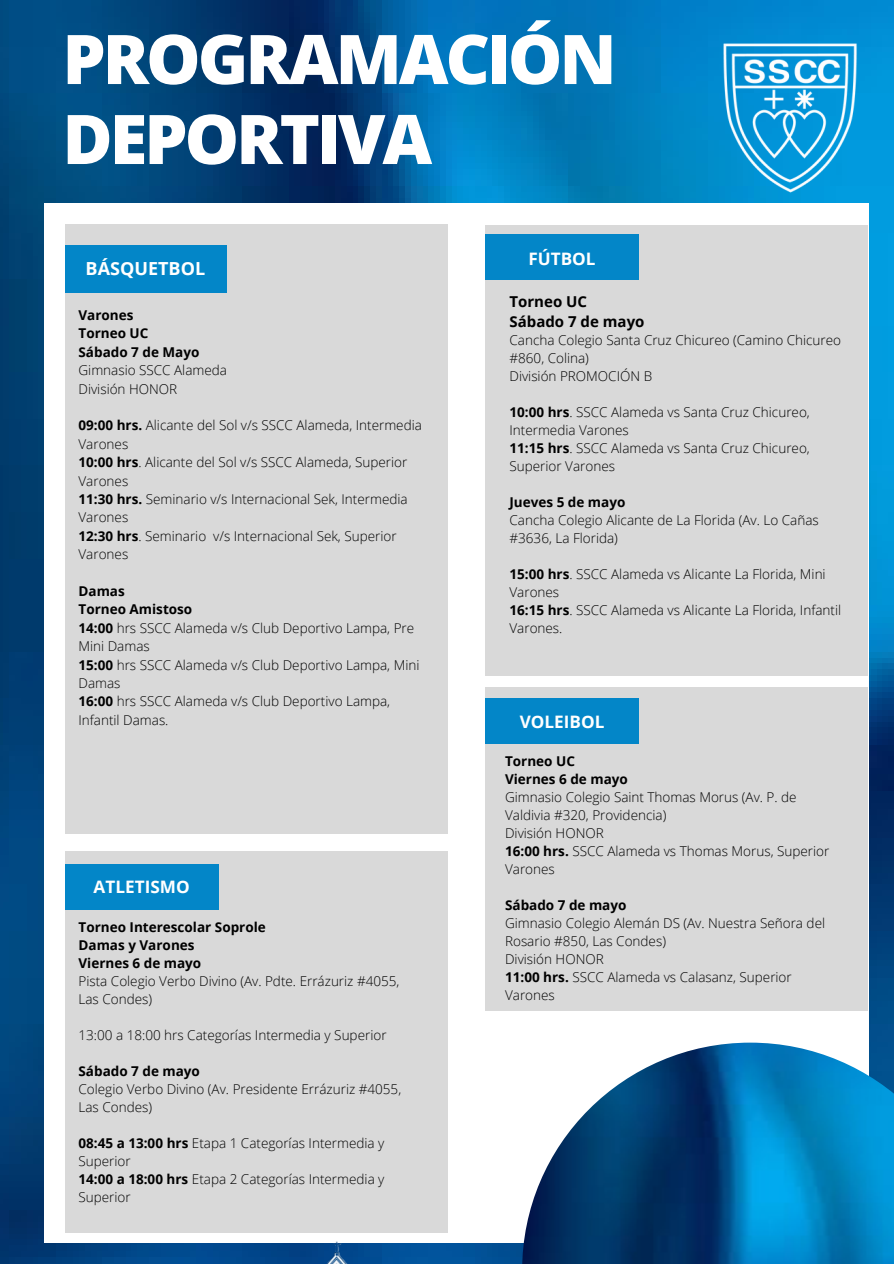
<style>
.page{position:relative;width:894px;height:1264px;background:#fff}
.page>*{position:absolute;margin:0;border:0;box-sizing:border-box;transform-origin:0 0}
.t1{font:800 68.55px/79.9px "Open Sans";letter-spacing:-.045em;color:#fff}
.t2{font:700 18px "Open Sans";color:#fff}
.t3{font:700 17.1px "Open Sans";color:#fff}
.t4{font:700 15px "Open Sans";color:#000}
.t5{font:300 13.5px/18px "Open Sans";color:#000}
.t6{font:700 13.5px "Open Sans";color:#000}
.s1{font-weight:700}
</style>
<div class="page">
<img style="left:0;top:0;width:893px;height:1263px">
<img style="left:706px;top:17px;width:163px;height:195px">
<div style="left:44px;top:203px;width:824px;height:1039px;background:#fff"></div>
<div style="left:65px;top:225px;width:382px;height:609px;background:#d9d9d9"></div>
<div style="left:65px;top:245px;width:161px;height:48px;background:#0386c8"></div>
<div style="left:485px;top:687px;width:382px;height:323px;background:#d9d9d9"></div>
<div style="left:485px;top:699px;width:153px;height:45px;background:#0386c8"></div>
<img style="left:130px;top:1241px;width:294px;height:22px">
<div style="left:485px;top:225px;width:382px;height:450px;background:#d9d9d9"></div>
<div style="left:485px;top:235px;width:153px;height:45px;background:#0386c8"></div>
<div style="left:65px;top:851px;width:382px;height:382px;background:#d9d9d9"></div>
<div style="left:65px;top:864px;width:153px;height:45px;background:#0386c8"></div>
<img style="left:522px;top:1042px;width:371px;height:221px">
<p class="t1" style="left:62px;top:17px;width:555px">PROGRAMACIÓN<br>DEPORTIVA</p>
<p class="t2" style="left:86px;top:256px;width:121px">BÁSQUETBOL</p>
<p class="t6" style="left:78px;top:305px;width:56px">Varones</p>
<p class="t6" style="left:78px;top:324px;width:71px">Torneo UC</p>
<p class="t6" style="left:78px;top:342px;width:122px">Sábado 7 de Mayo</p>
<p class="t5" style="left:78px;top:361px;width:150px">Gimnasio SSCC Alameda</p>
<p class="t5" style="left:78px;top:379px;width:100px">División HONOR</p>
<p class="t5" style="left:78px;top:416px;width:345px;line-height:18.5px"><span class="s1">09:00 hrs.</span> Alicante del Sol v/s SSCC Alameda, Intermedia<br>Varones</p>
<p class="t5" style="left:78px;top:452px;width:330px;line-height:18.5px"><span class="s1">10:00 hrs</span>. Alicante del Sol v/s SSCC Alameda, Superior<br>Varones</p>
<p class="t5" style="left:78px;top:489px;width:330px;line-height:18.5px"><span class="s1">11:30 hrs.</span> Seminario v/s Internacional Sek, Intermedia<br>Varones</p>
<p class="t5" style="left:78px;top:526px;width:319px;line-height:18.5px"><span class="s1">12:30 hrs</span>. Seminario v/s Internacional Sek, Superior<br>Varones</p>
<p class="t6" style="left:78px;top:581px;width:48px">Damas</p>
<p class="t6" style="left:78px;top:600px;width:115px">Torneo Amistoso</p>
<p class="t5" style="left:78px;top:618px;width:337px;line-height:18.5px"><span class="s1">14:00</span> hrs SSCC Alameda v/s Club Deportivo Lampa, Pre<br>Mini Damas</p>
<p class="t5" style="left:78px;top:655px;width:342px;line-height:18.5px"><span class="s1">15:00</span> hrs SSCC Alameda v/s Club Deportivo Lampa, Mini<br>Damas</p>
<p class="t5" style="left:78px;top:692px;width:313px;line-height:18.5px"><span class="s1">16:00</span> hrs SSCC Alameda v/s Club Deportivo Lampa,<br>Infantil Damas.</p>
<p class="t3" style="left:94px;top:875px;width:97px">ATLETISMO</p>
<p class="t6" style="left:78px;top:917px;width:189px">Torneo Interescolar Soprole</p>
<p class="t6" style="left:78px;top:935px;width:117px">Damas y Varones</p>
<p class="t6" style="left:78px;top:953px;width:124px">Viernes 6 de mayo</p>
<p class="t5" style="left:78px;top:971px;width:322px">Pista Colegio Verbo Divino (Av. Pdte. Errázuriz #4055,<br>Las Condes)</p>
<p class="t5" style="left:78px;top:1025px;width:309px">13:00 a 18:00 hrs Categorías Intermedia y Superior</p>
<p class="t6" style="left:78px;top:1061px;width:123px">Sábado 7 de mayo</p>
<p class="t5" style="left:78px;top:1079px;width:324px">Colegio Verbo Divino (Av. Presidente Errázuriz #4055,<br>Las Condes)</p>
<p class="t5" style="left:78px;top:1133px;width:307px"><span class="s1">08:45 a 13:00 hrs</span> Etapa 1 Categorías Intermedia y<br>Superior</p>
<p class="t5" style="left:78px;top:1169px;width:307px"><span class="s1">14:00 a 18:00 hrs</span> Etapa 2 Categorías Intermedia y<br>Superior</p>
<p class="t3" style="left:528px;top:247px;width:69px">FÚTBOL</p>
<p class="t4" style="left:509px;top:291px;width:79px">Torneo UC</p>
<p class="t4" style="left:509px;top:311px;width:136px">Sábado 7 de mayo</p>
<p class="t5" style="left:509px;top:331px;width:333px">Cancha Colegio Santa Cruz Chicureo (Camino Chicureo #860, Colina)</p>
<p class="t5" style="left:509px;top:367px;width:144px">División PROMOCIÓN B</p>
<p class="t5" style="left:509px;top:403px;width:302px"><span class="s1">10:00 hrs</span>. SSCC Alameda vs Santa Cruz Chicureo,<br>Intermedia Varones</p>
<p class="t5" style="left:509px;top:439px;width:302px"><span class="s1">11:15 hrs</span>. SSCC Alameda vs Santa Cruz Chicureo,<br>Superior Varones</p>
<p class="t6" style="left:509px;top:493px;width:117px">Jueves 5 de mayo</p>
<p class="t5" style="left:509px;top:511px;width:311px">Cancha Colegio Alicante de La Florida (Av. Lo Cañas #3636, La Florida)</p>
<p class="t5" style="left:509px;top:565px;width:317px"><span class="s1">15:00 hrs</span>. SSCC Alameda vs Alicante La Florida, Mini<br>Varones</p>
<p class="t5" style="left:509px;top:601px;width:333px"><span class="s1">16:15 hrs</span>. SSCC Alameda vs Alicante La Florida, Infantil<br>Varones.</p>
<p class="t3" style="left:519px;top:709px;width:86px">VOLEIBOL</p>
<p class="t6" style="left:505px;top:751px;width:71px">Torneo UC</p>
<p class="t6" style="left:505px;top:769px;width:124px">Viernes 6 de mayo</p>
<p class="t5" style="left:505px;top:787px;width:293px">Gimnasio Colegio Saint Thomas Morus (Av. P. de<br>Valdivia #320, Providencia)</p>
<p class="t5" style="left:505px;top:823px;width:100px">División HONOR</p>
<p class="t5" style="left:505px;top:841px;width:325px"><span class="s1">16:00 hrs.</span> SSCC Alameda vs Thomas Morus, Superior<br>Varones</p>
<p class="t6" style="left:505px;top:895px;width:123px">Sábado 7 de mayo</p>
<p class="t5" style="left:505px;top:913px;width:321px">Gimnasio Colegio Alemán DS (Av. Nuestra Señora del<br>Rosario #850, Las Condes)</p>
<p class="t5" style="left:505px;top:949px;width:100px">División HONOR</p>
<p class="t5" style="left:505px;top:967px;width:288px"><span class="s1">11:00 hrs.</span> SSCC Alameda vs Calasanz, Superior<br>Varones</p>
</div>
